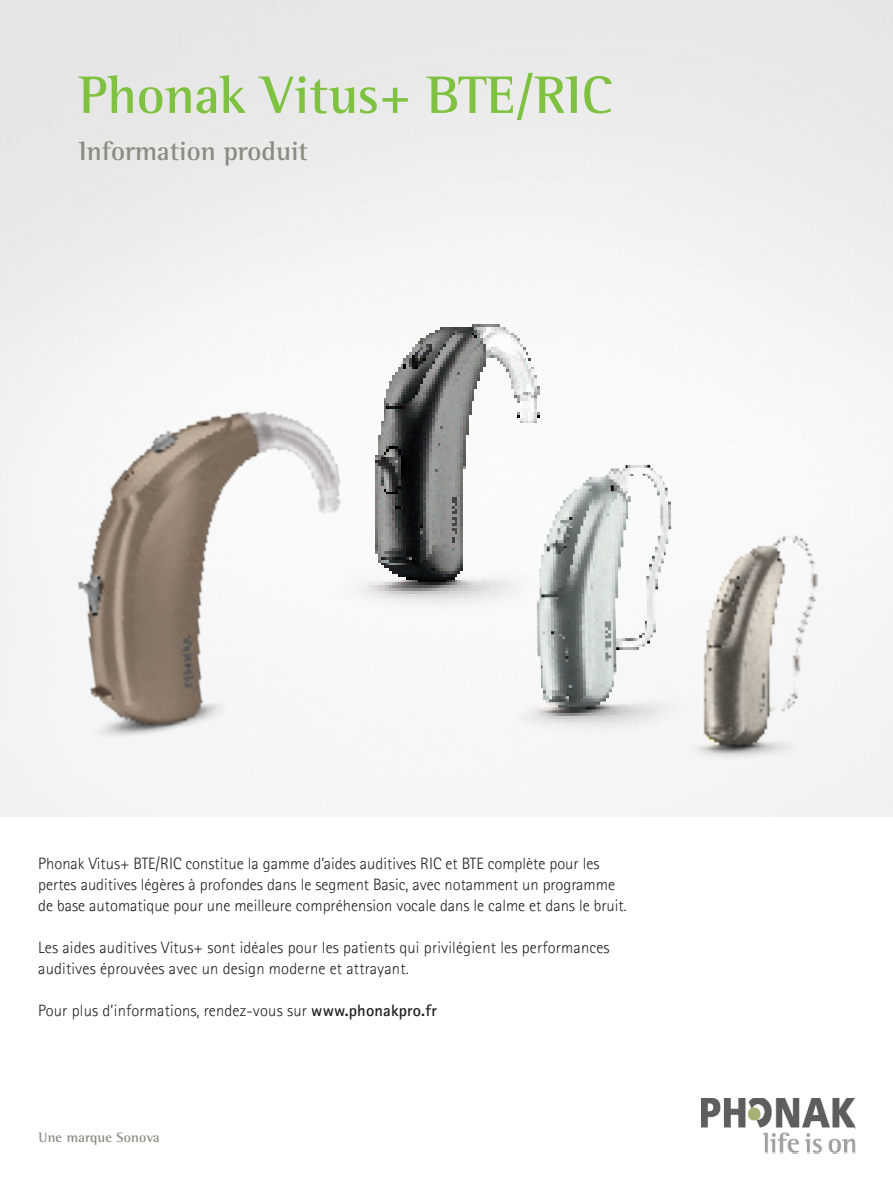
<style>
.page{position:relative;width:893px;height:1191px;background:#fff}
.page>*{position:absolute;margin:0;border:0;box-sizing:border-box;transform-origin:0 0}
.t1{font:700 54px "Rotis Semifor Phonak";color:#7fc241}
.t2{font:700 27px "Rotis Semifor Phonak";color:#8b8b83}
.t3{font:300 16.5px/21px "Rotis Sansfor Phonak";color:#231f20}
.t4{font:700 14.1px "Rotis Semifor Phonak";letter-spacing:.01em;color:#8b8b83}
.s1{font-weight:700}
</style>
<div class="page">
<img style="left:702px;top:1098px;width:153px;height:54px">
<div style="left:536px;top:386px;width:357px;height:396px;background:#f5f5f6"></div>
<img style="left:427px;top:303px;width:374px;height:450px">
<img style="left:0;top:338px;width:427px;height:448px">
<img style="left:199px;top:182px;width:443px;height:443px">
<h1 class="t1" style="left:79px;top:62px;width:536px">Phonak Vitus+ BTE/RIC</h1>
<h2 class="t2" style="left:79px;top:134px;width:231px">Information produit</h2>
<p class="t3" style="left:38px;top:853px;width:590px">Phonak Vitus+ BTE/RIC constitue la gamme d’aides auditives RIC et BTE complète pour les pertes auditives légères à profondes dans le segment Basic, avec notamment un programme de base automatique pour une meilleure compréhension vocale dans le calme et dans le bruit.</p>
<p class="t3" style="left:38px;top:937px;width:573px">Les aides auditives Vitus+ sont idéales pour les patients qui privilégient les performances auditives éprouvées avec un design moderne et attrayant.</p>
<p class="t3" style="left:38px;top:1000px;width:400px">Pour plus d’informations, rendez-vous sur <span class="s1">www.phonakpro.fr</span></p>
<p class="t4" style="left:38px;top:1128px;width:123px">Une marque Sonova</p>
</div>
